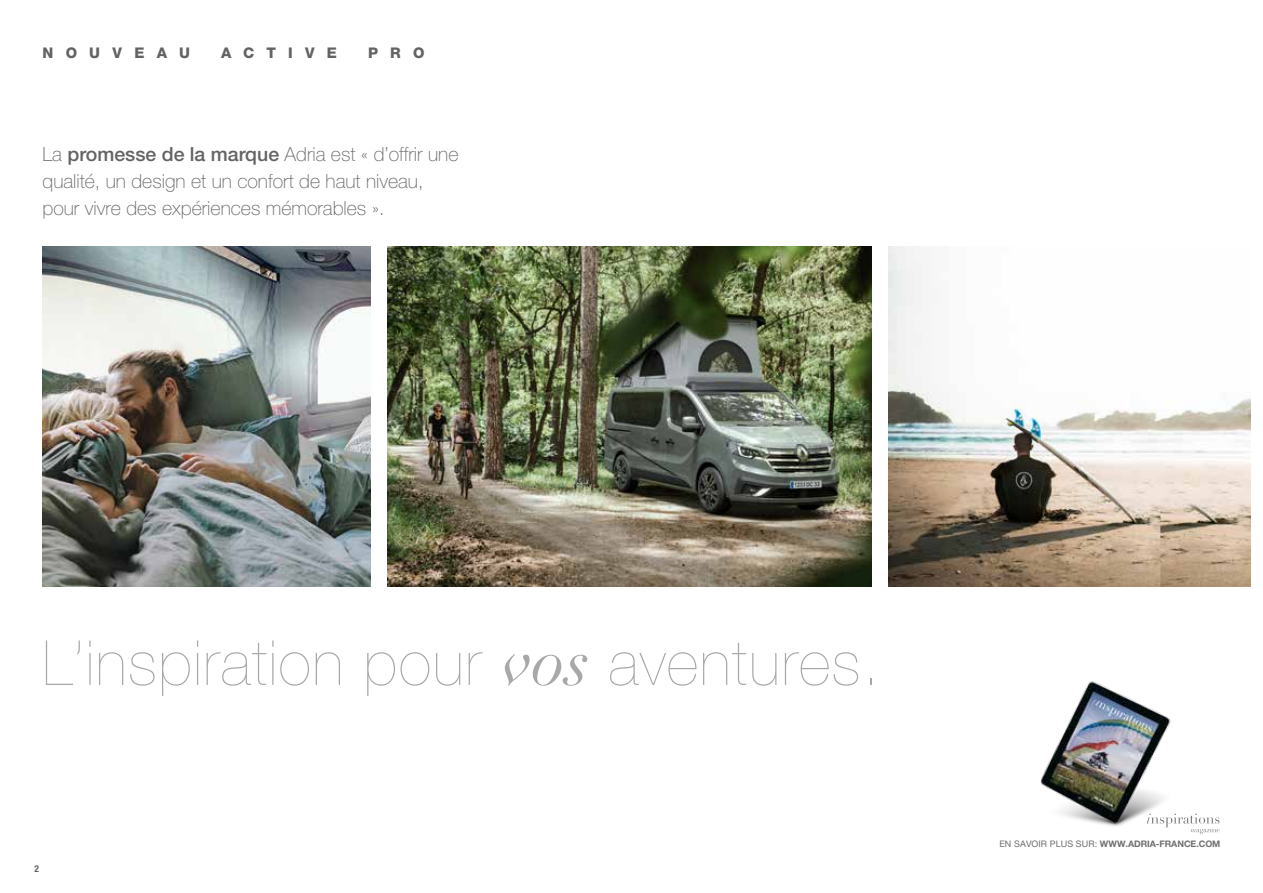
<style>
.page{position:relative;width:1263px;height:893px;background:#fff}
.page>*{position:absolute;margin:0;border:0;box-sizing:border-box;transform-origin:0 0}
.t1{font:200 62.25px "Helvetica Neue LT Pro";letter-spacing:.025em;color:#a8a8a7}
.t2{font:100 19.5px/27px "Helvetica Neue LT Pro";color:#646363}
.t3{font:800 14.7px "Helvetica Neue LT Pro";letter-spacing:.83em;color:#646363}
.t4{font:700 condensed 9.45px "Helvetica Neue LT Pro";color:#646363}
.t5{font:700 9px "Helvetica Neue LT Pro";letter-spacing:-.005em;color:#706f6f}
.s1{font-weight:500}
.s2{font-family:"Didot";font-weight:400;font-style:italic;font-size:68.4px}
.s3{font-weight:400}
</style>
<div class="page">
<img style="left:1040px;top:681px;width:162px;height:154px">
<svg style="left:1147px;top:814px;width:72px;height:20px"></svg>
<img style="left:43px;top:247px;width:328px;height:340px">
<img style="left:889px;top:247px;width:361px;height:340px">
<img style="left:388px;top:247px;width:484px;height:340px">
<p class="t3" style="left:43px;top:44px;width:149px">NOUVEAU</p>
<p class="t3" style="left:221px;top:44px;width:117px">ACTIVE</p>
<p class="t3" style="left:368px;top:44px;width:58px">PRO</p>
<p class="t2" style="left:43px;top:140px;width:417px">La <span class="s1">promesse de la marque</span> Adria est « d’offrir une qualité, un design et un confort de haut niveau, pour vivre des expériences mémorables ».</p>
<h1 class="t1" style="left:43px;top:627px;width:838px">L’inspiration pour <span class="s2">vos</span> aventures.</h1>
<p class="t4" style="left:34px;top:863px;width:6px">2</p>
<p class="t5" style="left:999px;top:838px;width:223px"><span class="s3">EN SAVOIR PLUS SUR:</span> WWW.ADRIA-FRANCE.COM</p>
</div>
